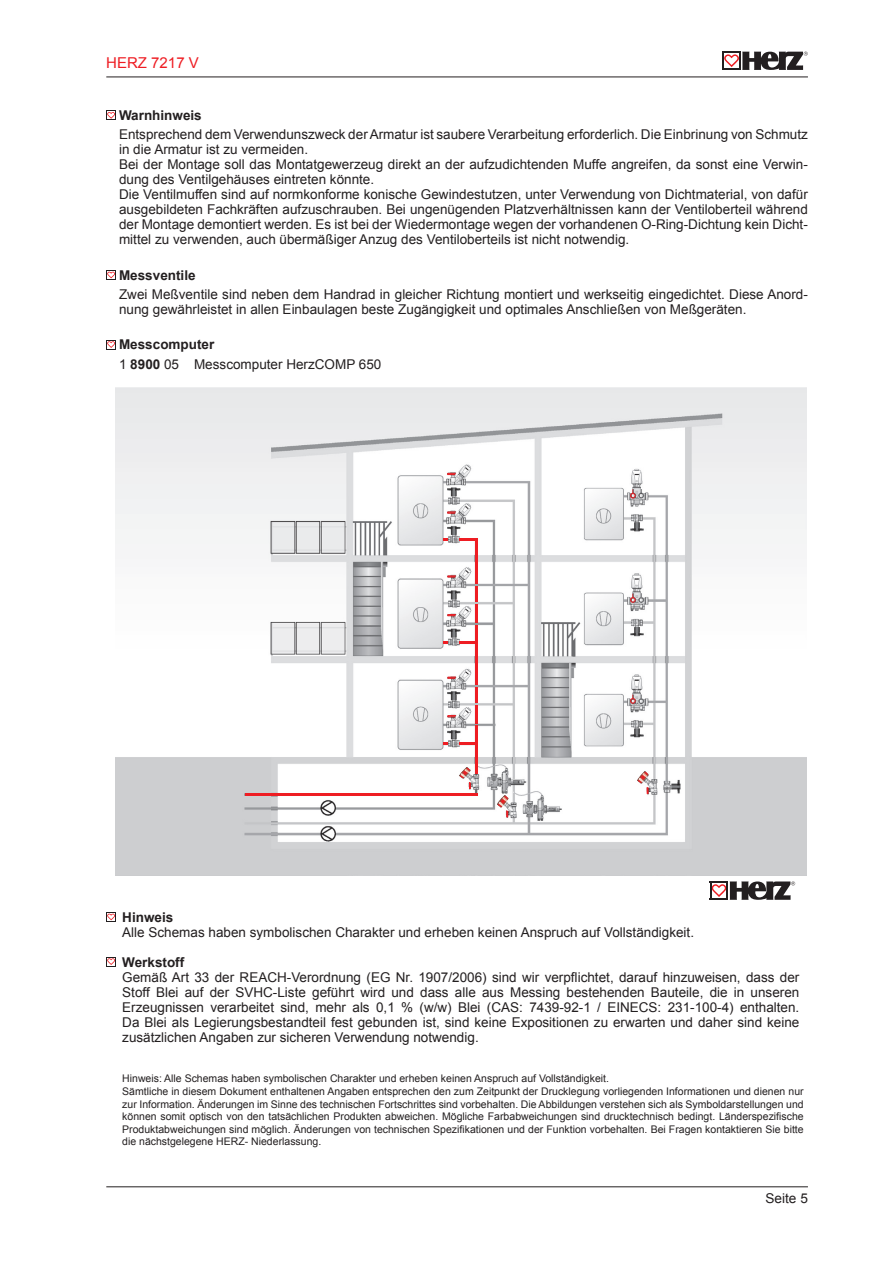
<style>
.page{position:relative;width:893px;height:1263px;background:#fff}
.page>*{position:absolute;margin:0;border:0;box-sizing:border-box;transform-origin:0 0}
.t1{font:15px "Arial";color:#ee1d23}
.t2{font:13.5px/15px "Arial";color:#231f20}
.t3{font:700 13.5px "Arial";color:#231f20}
.t4{font:10.5px/12.6px "Arial";color:#231f20}
.s1{font-weight:700}
</style>
<div class="page">
<svg style="left:722px;top:52px;width:86px;height:18px"></svg>
<hr style="left:106px;top:77px;width:702px;height:1px;background:#231f20">
<hr style="left:106px;top:1186px;width:702px;height:1px;background:#231f20">
<svg style="left:106px;top:111px;width:10px;height:9px"></svg>
<svg style="left:106px;top:270px;width:10px;height:10px"></svg>
<svg style="left:106px;top:340px;width:10px;height:10px"></svg>
<img style="left:116px;top:387px;width:690px;height:488px">
<hr style="left:245px;top:793px;width:232px;height:2px;background:#ee1d23">
<hr style="left:475px;top:726px;width:2px;height:48px;background:#ee1d23">
<svg style="left:475px;top:687px;width:2px;height:36px"></svg>
<hr style="left:475px;top:625px;width:2px;height:60px;background:#ee1d23">
<svg style="left:475px;top:586px;width:2px;height:36px"></svg>
<hr style="left:475px;top:539px;width:2px;height:45px;background:#ee1d23">
<hr style="left:460px;top:742px;width:17px;height:3px;background:#ee1d23">
<svg style="left:443px;top:742px;width:5px;height:3px"></svg>
<hr style="left:460px;top:641px;width:17px;height:3px;background:#ee1d23">
<svg style="left:443px;top:641px;width:5px;height:3px"></svg>
<hr style="left:460px;top:538px;width:17px;height:3px;background:#ee1d23">
<svg style="left:443px;top:538px;width:5px;height:3px"></svg>
<svg style="left:447px;top:473px;width:9px;height:2px"></svg>
<svg style="left:447px;top:614px;width:9px;height:2px"></svg>
<svg style="left:447px;top:677px;width:9px;height:2px"></svg>
<svg style="left:447px;top:715px;width:9px;height:2px"></svg>
<svg style="left:630px;top:695px;width:5px;height:8px"></svg>
<svg style="left:630px;top:594px;width:5px;height:9px"></svg>
<svg style="left:630px;top:489px;width:5px;height:9px"></svg>
<svg style="left:460px;top:767px;width:11px;height:22px"></svg>
<svg style="left:497px;top:795px;width:11px;height:22px"></svg>
<svg style="left:638px;top:772px;width:11px;height:22px"></svg>
<svg style="left:710px;top:881px;width:85px;height:19px"></svg>
<svg style="left:106px;top:912px;width:10px;height:10px"></svg>
<svg style="left:106px;top:957px;width:10px;height:10px"></svg>
<p class="t1" style="left:106px;top:53px;width:94px">HERZ 7217 V</p>
<p class="t3" style="left:119px;top:106px;width:84px">Warnhinweis</p>
<p class="t2" style="left:119px;top:127px;width:690px">Entsprechend dem Verwendunszweck der Armatur ist saubere Verarbeitung erforderlich. Die Einbrinung von Schmutz in die Armatur ist zu vermeiden.<br>Bei der Montage soll das Montatgewerzeug direkt an der aufzudichtenden Muffe angreifen, da sonst eine Verwin&shy;dung des Ventilgehäuses eintreten könnte.<br>Die Ventilmuffen sind auf normkonforme konische Gewindestutzen, unter Verwendung von Dichtmaterial, von dafür ausgebildeten Fachkräften aufzuschrauben. Bei ungenügenden Platzverhältnissen kann der Ventiloberteil während der Montage demontiert werden. Es ist bei der Wiedermontage wegen der vorhandenen O-Ring-Dichtung kein Dicht&shy;mittel zu verwenden, auch übermäßiger Anzug des Ventiloberteils ist nicht notwendig.</p>
<p class="t3" style="left:119px;top:266px;width:78px">Messventile</p>
<p class="t2" style="left:119px;top:287px;width:690px">Zwei Meßventile sind neben dem Handrad in gleicher Richtung montiert und werkseitig eingedichtet. Diese Anord&shy;nung gewährleistet in allen Einbaulagen beste Zugängigkeit und optimales Anschließen von Meßgeräten.</p>
<p class="t2" style="left:119px;top:335px;width:264px;line-height:19.2px"><span class="s1">Messcomputer<br></span>1 <span class="s1">8900</span> 05 Messcomputer HerzCOMP 650</p>
<p class="t3" style="left:122px;top:908px;width:53px">Hinweis</p>
<p class="t2" style="left:122px;top:925px;width:573px">Alle Schemas haben symbolischen Charakter und erheben keinen Anspruch auf Vollständigkeit.</p>
<p class="t3" style="left:122px;top:953px;width:64px">Werkstoff</p>
<p class="t2" style="left:122px;top:970px;width:679px;text-align:justify">Gemäß Art 33 der REACH-Verordnung (EG Nr. 1907/2006) sind wir verpflichtet, darauf hinzuweisen, dass der Stoff Blei auf der SVHC-Liste geführt wird und dass alle aus Messing bestehenden Bauteile, die in unseren Erzeugnissen verarbeitet sind, mehr als 0,1 % (w/w) Blei (CAS: 7439-92-1 / EINECS: 231-100-4) enthalten.<br>Da Blei als Legierungsbestandteil fest gebunden ist, sind keine Expositionen zu erwarten und daher sind keine zusätzlichen Angaben zur sicheren Verwendung notwendig.</p>
<p class="t4" style="left:122px;top:1072px;width:683px">Hinweis: Alle Schemas haben symbolischen Charakter und erheben keinen Anspruch auf Vollständigkeit.<br>Sämtliche in diesem Dokument enthaltenen Angaben entsprechen den zum Zeitpunkt der Drucklegung vorliegenden Informationen und dienen nur zur Information. Änderungen im Sinne des technischen Fortschrittes sind vorbehalten. Die Abbildungen verstehen sich als Symboldarstellungen und können somit optisch von den tatsächlichen Produkten abweichen. Mögliche Farbabweichungen sind drucktechnisch bedingt. Länderspezifische Produktabweichungen sind möglich. Änderungen von technischen Spezifikationen und der Funktion vorbehalten. Bei Fragen kontaktieren Sie bitte die nächstgelegene HERZ- Niederlassung.</p>
<p class="t2" style="left:765px;top:1190px;width:44px">Seite 5</p>
</div>
